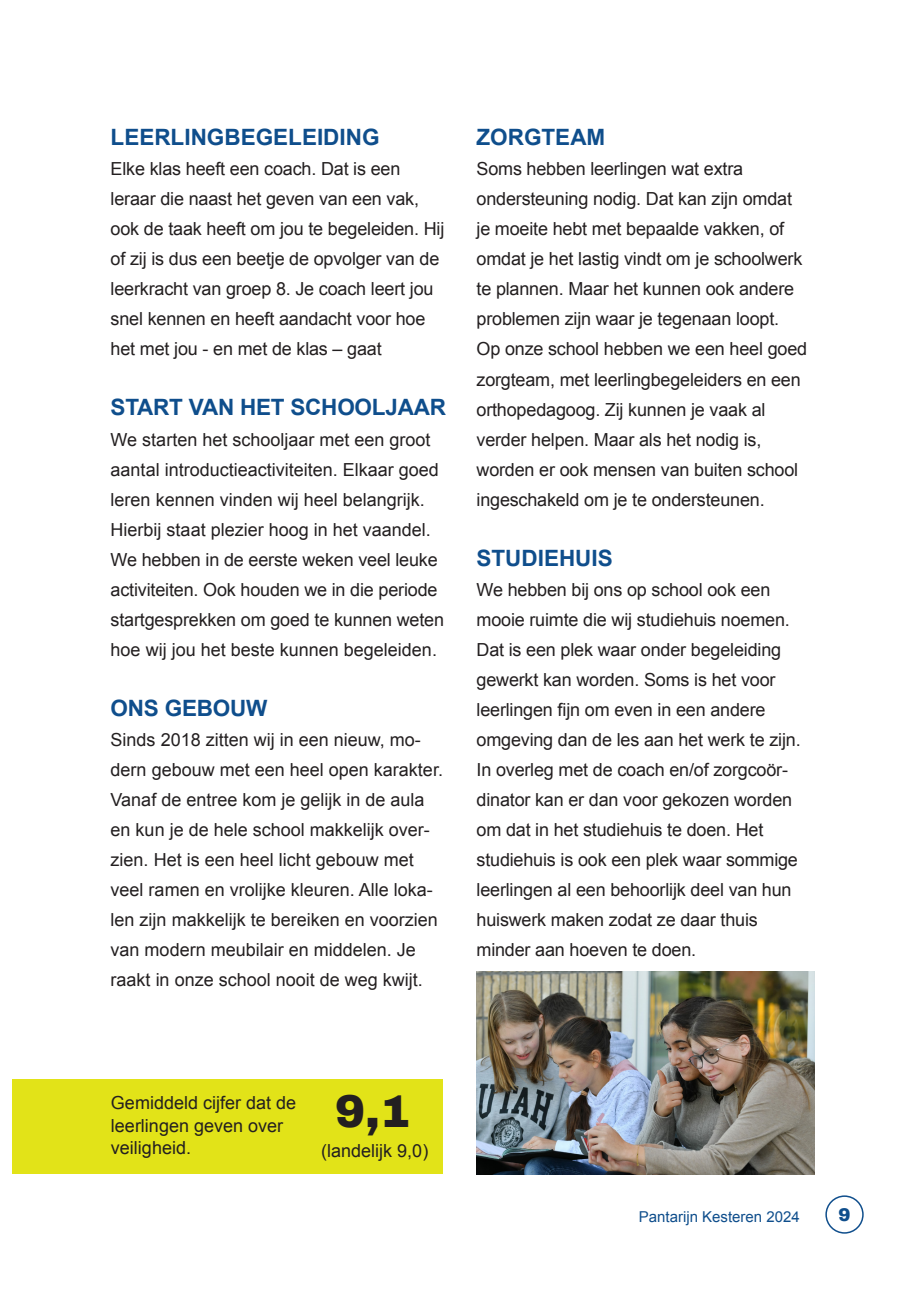
<style>
.page{position:relative;width:919px;height:1289px;background:#fff}
.page>*{position:absolute;margin:0;border:0;box-sizing:border-box;transform-origin:0 0}
.t1{font:900 45px "Archivo";color:#231f20}
.t2{font:700 22.5px "Arial";color:#0f4e8c}
.t3{font:18px/30px "Arial";letter-spacing:-.01em;color:#231f20}
.t4{font:900 18px "Archivo";color:#0f4e8c}
.t5{font:15px "Arial";color:#0f4e8c}
</style>
<div class="page">
<div style="left:13px;top:1079px;width:430px;height:94px;background:#e2e318"></div>
<img style="left:476px;top:971px;width:338px;height:203px">
<div style="left:825px;top:1195px;width:38px;height:38px;border:2px solid #0f4e8c;border-radius:50%"></div>
<p class="t2" style="left:111px;top:123px;width:270px">LEERLINGBEGELEIDING</p>
<p class="t3" style="left:111px;top:154px;width:335px">Elke klas heeft een coach. Dat is een leraar die naast het geven van een vak, ook de taak heeft om jou te begeleiden. Hij of zij is dus een beetje de opvolger van de leerkracht van groep 8. Je coach leert jou snel kennen en heeft aandacht voor hoe het met jou - en met de klas – gaat</p>
<p class="t2" style="left:111px;top:393px;width:337px">START VAN HET SCHOOLJAAR</p>
<p class="t3" style="left:111px;top:424px;width:335px">We starten het schooljaar met een groot aantal introductieactiviteiten. Elkaar goed leren kennen vinden wij heel belangrijk.<br>Hierbij staat plezier hoog in het vaandel.<br>We hebben in de eerste weken veel leuke activiteiten. Ook houden we in die periode startgesprekken om goed te kunnen weten hoe wij jou het beste kunnen begeleiden.</p>
<p class="t2" style="left:111px;top:693px;width:158px">ONS GEBOUW</p>
<p class="t3" style="left:111px;top:724px;width:334px">Sinds 2018 zitten wij in een nieuw, mo&shy;dern gebouw met een heel open karakter.<br>Vanaf de entree kom je gelijk in de aula en kun je de hele school makkelijk over&shy;zien. Het is een heel licht gebouw met veel ramen en vrolijke kleuren. Alle loka&shy;len zijn makkelijk te bereiken en voorzien van modern meubilair en middelen. Je raakt in onze school nooit de weg kwijt.</p>
<p class="t2" style="left:476px;top:123px;width:130px">ZORGTEAM</p>
<p class="t3" style="left:476px;top:154px;width:332px">Soms hebben leerlingen wat extra ondersteuning nodig. Dat kan zijn omdat je moeite hebt met bepaalde vakken, of omdat je het lastig vindt om je schoolwerk te plannen. Maar het kunnen ook andere problemen zijn waar je tegenaan loopt.<br>Op onze school hebben we een heel goed zorgteam, met leerlingbegeleiders en een orthopedagoog. Zij kunnen je vaak al verder helpen. Maar als het nodig is, worden er ook mensen van buiten school ingeschakeld om je te ondersteunen.</p>
<p class="t2" style="left:476px;top:543px;width:138px">STUDIEHUIS</p>
<p class="t3" style="left:476px;top:574px;width:325px">We hebben bij ons op school ook een mooie ruimte die wij studiehuis noemen.<br>Dat is een plek waar onder begeleiding gewerkt kan worden. Soms is het voor leerlingen fijn om even in een andere omgeving dan de les aan het werk te zijn.<br>In overleg met de coach en/of zorgcoör&shy;dinator kan er dan voor gekozen worden om dat in het studiehuis te doen. Het studiehuis is ook een plek waar sommige leerlingen al een behoorlijk deel van hun huiswerk maken zodat ze daar thuis minder aan hoeven te doen.</p>
<p class="t3" style="left:111px;top:1091px;width:187px;line-height:22.5px">Gemiddeld cijfer dat de leerlingen geven over veiligheid.</p>
<h1 class="t1" style="left:335px;top:1084px;width:77px">9,1</h1>
<p class="t3" style="left:321px;top:1135px;width:109px">(landelijk 9,0)</p>
<p class="t5" style="left:638px;top:1207px;width:162px">Pantarijn Kesteren 2024</p>
<p class="t4" style="left:838px;top:1204px;width:14px">9</p>
</div>
